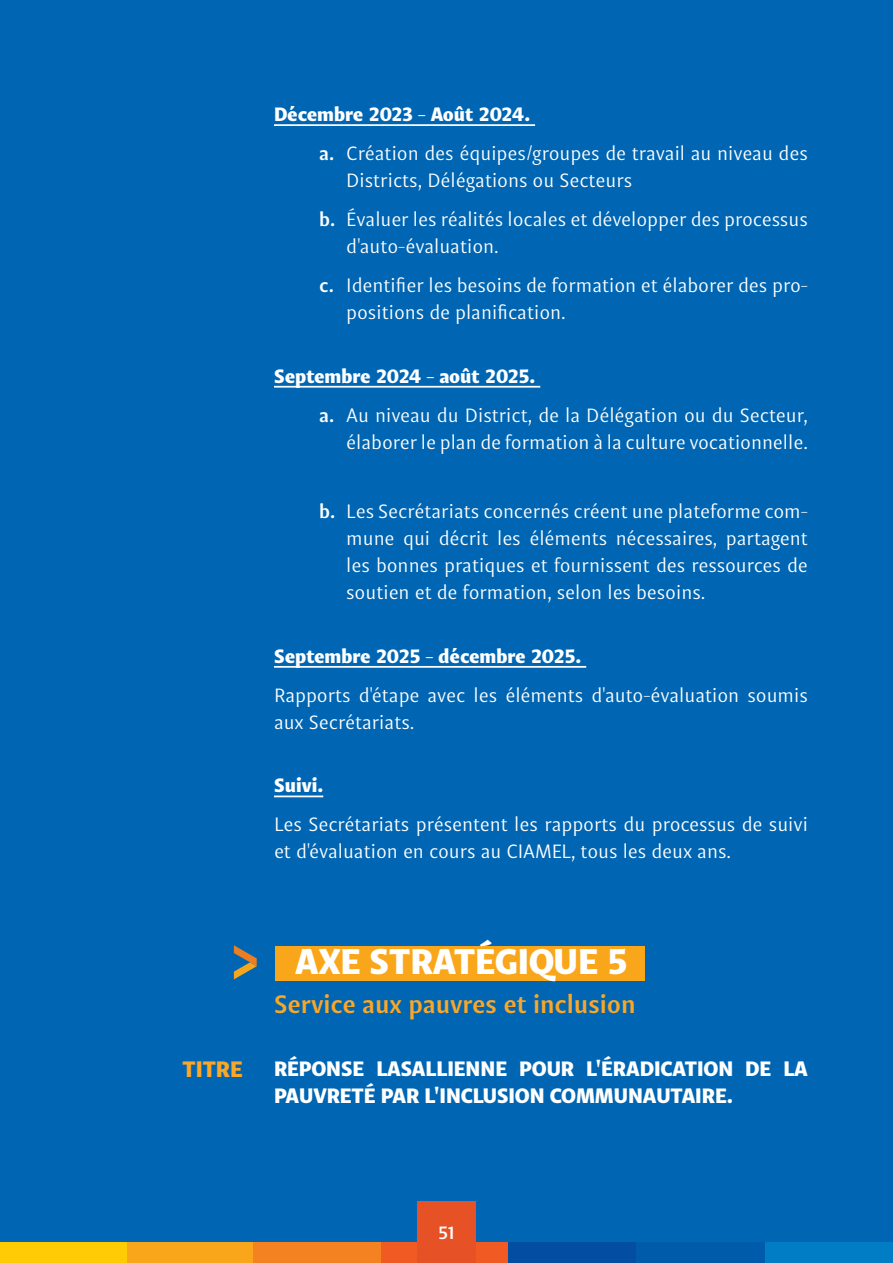
<style>
.page{position:relative;width:893px;height:1263px;background:#0066b3}
.page>*{position:absolute;margin:0;border:0;box-sizing:border-box;transform-origin:0 0}
.t1{font:900 36px "Indivisa Text Sans";color:#fff}
.t2{font:700 25.5px "Indivisa Text Sans";color:#faa627}
.t3{font:900 22.5px "Indivisa Text Sans";color:#faa627}
.t4{font:900 21px/27px "Indivisa Text Sans";color:#fff}
.t5{font:19.5px/27px "Indivisa Text Sans";color:#fff}
.t6{font:900 19.5px "Indivisa Text Sans";letter-spacing:-.01em;color:#fff}
.t7{font:700 18px "Indivisa Text Sans";color:#fff}
.s1{font-weight:900}
.s2{font-weight:700}
</style>
<div class="page">
<div style="left:0;top:1242px;width:128px;height:21px;background:#ffcb05"></div>
<div style="left:128px;top:1242px;width:128px;height:21px;background:#faa61a"></div>
<div style="left:254px;top:1242px;width:128px;height:21px;background:#f58220"></div>
<div style="left:382px;top:1242px;width:128px;height:21px;background:#f15a22"></div>
<div style="left:509px;top:1242px;width:128px;height:21px;background:#034ea2"></div>
<div style="left:637px;top:1242px;width:128px;height:21px;background:#005baa"></div>
<div style="left:765px;top:1242px;width:128px;height:21px;background:#007dc5"></div>
<div style="left:417px;top:1201px;width:59px;height:62px;background:#e65125"></div>
<hr style="left:274px;top:124px;width:261px;height:2px;background:#fff">
<hr style="left:274px;top:386px;width:266px;height:2px;background:#fff">
<hr style="left:274px;top:666px;width:312px;height:2px;background:#fff">
<hr style="left:274px;top:795px;width:49px;height:2px;background:#fff">
<div style="left:275px;top:946px;width:370px;height:34px;background:#faa61a"></div>
<svg style="left:234px;top:945px;width:23px;height:34px"></svg>
<p class="t5" style="left:319px;top:93px;width:490px;line-height:39px;text-indent:-45px"><span class="s1">Décembre 2023 - Août 2024.<br></span><span class="s2">a.</span> Création des équipes/groupes de travail au niveau des</p>
<p class="t5" style="left:319px;top:159px;width:490px;line-height:39px;text-indent:27px">Districts, Délégations ou Secteurs<br><span class="s2">b.</span> Évaluer les réalités locales et développer des processus</p>
<p class="t5" style="left:319px;top:225px;width:490px;line-height:39px;text-indent:27px">d'auto-évaluation.<br><span class="s2">c.</span> Identifier les besoins de formation et élaborer des pro-</p>
<p class="t5" style="left:346px;top:298px;width:221px">positions de planification.</p>
<p class="t5" style="left:319px;top:355px;width:490px;line-height:39px;text-indent:-45px"><span class="s1">Septembre 2024 - août 2025.<br></span><span class="s2">a.</span> Au niveau du District, de la Délégation ou du Secteur,</p>
<p class="t5" style="left:346px;top:427px;width:463px">élaborer le plan de formation à la culture vocationnelle.</p>
<p class="t5" style="left:346px;top:497px;width:463px;text-align:justify;text-indent:-27px"><span class="s2">b.</span> Les Secrétariats concernés créent une plateforme com&shy;mune qui décrit les éléments nécessaires, partagent les bonnes pratiques et fournissent des ressources de soutien et de formation, selon les besoins.</p>
<p class="t6" style="left:274px;top:639px;width:309px">Septembre 2025 - décembre 2025.</p>
<p class="t5" style="left:274px;top:680px;width:535px">Rapports d'étape avec les éléments d'auto-évaluation soumis aux Secrétariats.</p>
<p class="t6" style="left:274px;top:768px;width:51px">Suivi.</p>
<p class="t5" style="left:274px;top:810px;width:535px">Les Secrétariats présentent les rapports du processus de suivi et d'évaluation en cours au CIAMEL, tous les deux ans.</p>
<h1 class="t1" style="left:295px;top:929px;width:334px">AXE STRATÉGIQUE 5</h1>
<h2 class="t2" style="left:274px;top:983px;width:363px">Service aux pauvres et inclusion</h2>
<p class="t3" style="left:182px;top:1049px;width:62px">TITRE</p>
<p class="t4" style="left:274px;top:1053px;width:535px">RÉPONSE LASALLIENNE POUR L'ÉRADICATION DE LA<br>PAUVRETÉ PAR L'INCLUSION COMMUNAUTAIRE.</p>
<p class="t7" style="left:438px;top:1217px;width:18px">51</p>
</div>
